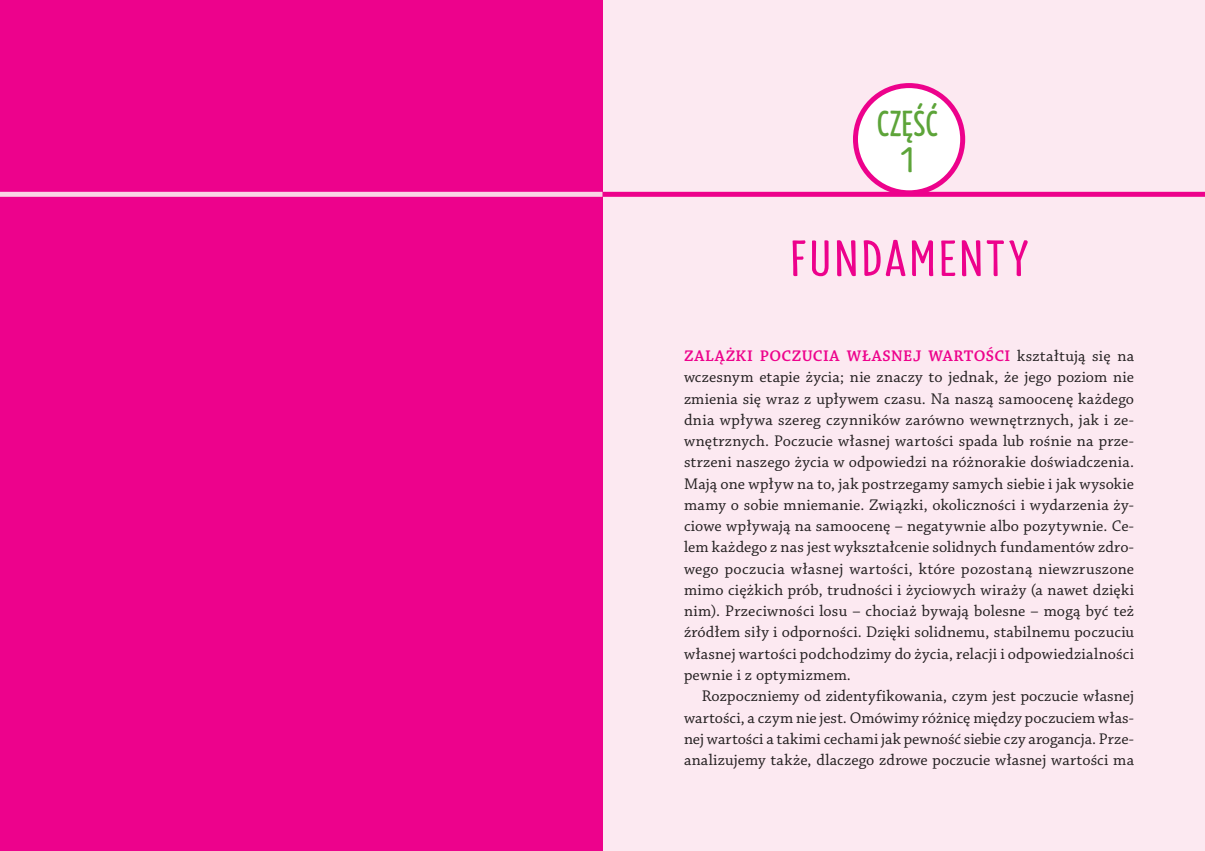
<style>
.page{position:relative;width:1205px;height:851px;background:#fff}
.page>*{position:absolute;margin:0;border:0;box-sizing:border-box;transform-origin:0 0}
.t1{font:500 52.5px "Florence";letter-spacing:.045em;color:#ed028c;scale:1.2 1}
.t2{font:600 37.5px/36.2px "Florence";color:#5da439;text-align:center;scale:1.1 1}
.t3{font:16.25px/21.2px "Chaparral Pro";letter-spacing:.01em;color:#231f20;text-align:justify}
.s1{font-weight:600;color:#ed028c}
</style>
<div class="page">
<div style="left:602px;top:0;width:603px;height:850px;background:#fce9f1"></div>
<div style="left:0;top:0;width:602px;height:850px;background:#ed028c"></div>
<div style="left:855px;top:86px;width:107px;height:107px;background:#fff;border-radius:50%"></div>
<div style="left:853px;top:83px;width:112px;height:112px;border:5px solid #ed028c;border-radius:50%"></div>
<div style="left:602px;top:192px;width:603px;height:5px;background:#ed028c"></div>
<div style="left:0;top:192px;width:602px;height:5px;background:#fad5e5"></div>
<h2 class="t2" style="left:877px;top:104px;width:57px">CZĘŚĆ<br>1</h2>
<h1 class="t1" style="left:790px;top:230px;width:200px">FUNDAMENTY</h1>
<p class="t3" style="left:684px;top:345px;width:452px"><span class="s1">ZALĄŻKI POCZUCIA WŁASNEJ WARTOŚCI</span> kształtują się na wczesnym etapie życia; nie znaczy to jednak, że jego poziom nie zmienia się wraz z upływem czasu. Na naszą samoocenę każdego dnia wpływa szereg czynników zarówno wewnętrznych, jak i ze&shy;wnętrznych. Poczucie własnej wartości spada lub rośnie na prze&shy;strzeni naszego życia w odpowiedzi na różnorakie doświadczenia.<br>Mają one wpływ na to, jak postrzegamy samych siebie i jak wysokie mamy o sobie mniemanie. Związki, okoliczności i wydarzenia ży&shy;ciowe wpływają na samoocenę – negatywnie albo pozytywnie. Ce&shy;lem każdego z nas jest wykształcenie solidnych fundamentów zdro&shy;wego poczucia własnej wartości, które pozostaną niewzruszone mimo ciężkich prób, trudności i życiowych wiraży (a nawet dzięki nim). Przeciwności losu – chociaż bywają bolesne – mogą być też źródłem siły i odporności. Dzięki solidnemu, stabilnemu poczuciu własnej wartości podchodzimy do życia, relacji i odpowiedzialności pewnie i z optymizmem.</p>
<p class="t3" style="left:684px;top:685px;width:452px;text-indent:18px">Rozpoczniemy od zidentyfikowania, czym jest poczucie własnej wartości, a czym nie jest. Omówimy różnicę między poczuciem włas&shy;nej wartości a takimi cechami jak pewność siebie czy arogancja. Prze&shy;analizujemy także, dlaczego zdrowe poczucie własnej wartości ma</p>
</div>
